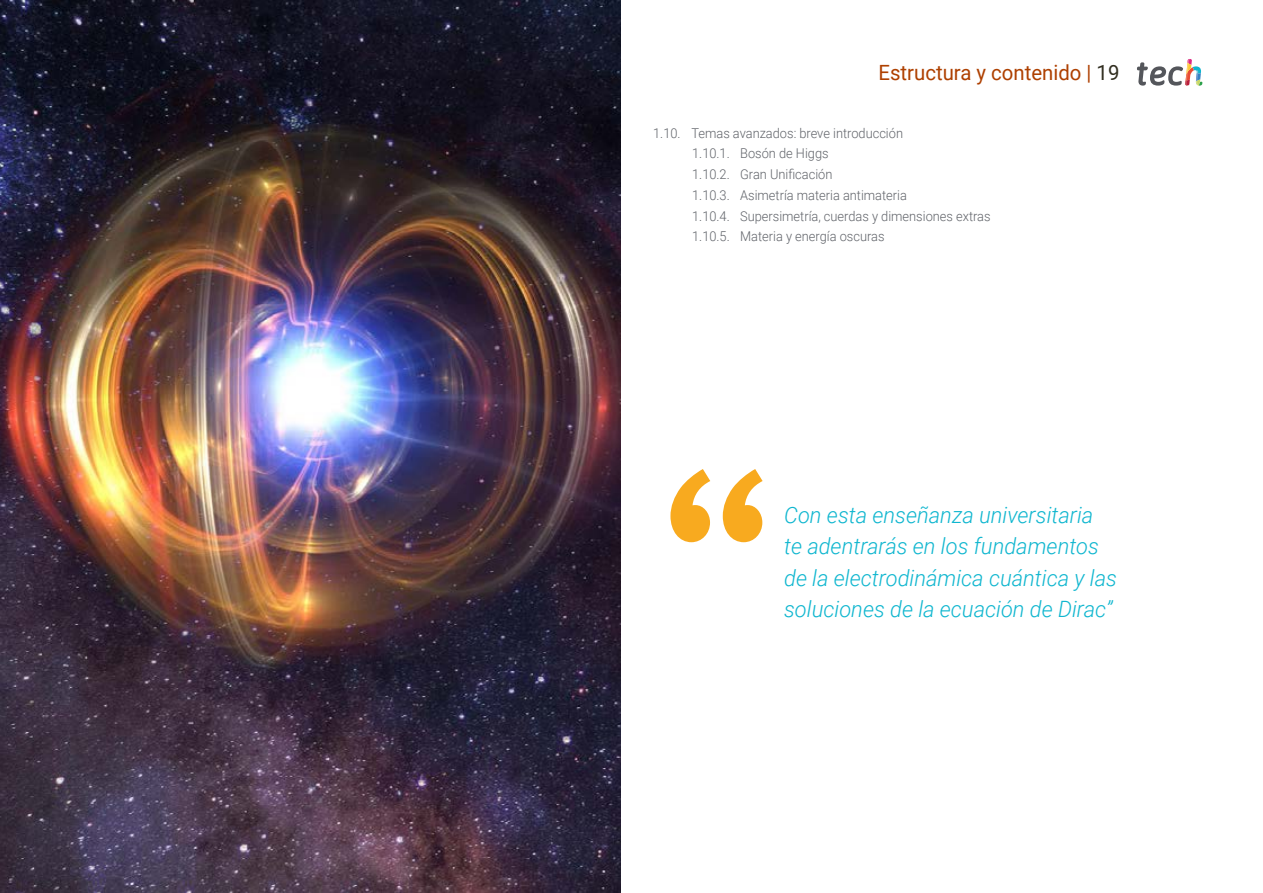
<style>
.page{position:relative;width:1263px;height:893px;background:#fff}
.page>*{position:absolute;margin:0;border:0;box-sizing:border-box;transform-origin:0 0}
.t1{font:italic 300 22.5px/31.5px "Roboto";color:#0fb6cf}
.t2{font:21px "Roboto";color:#ae4000}
.t3{font:300 13.5px/20.7px "Roboto";color:#61646a;scale:.95 1}
.s1{color:#312e20}
</style>
<div class="page">
<img style="left:0;top:0;width:621px;height:893px">
<svg style="left:1137px;top:59px;width:65px;height:27px"></svg>
<svg style="left:670px;top:469px;width:93px;height:73px"></svg>
<h2 class="t2" style="left:878px;top:57px;width:242px">Estructura y contenido | <span class="s1">19</span></h2>
<p class="t3" style="left:692px;top:122px;width:316px;text-indent:-39px">1.10. Temas avanzados: breve introducción<br>1.10.1. Bosón de Higgs<br>1.10.2. Gran Unificación<br>1.10.3. Asimetría materia antimateria<br>1.10.4. Supersimetría, cuerdas y dimensiones extras 1.10.5. Materia y energía oscuras</p>
<h1 class="t1" style="left:784px;top:498px;width:334px">Con esta enseñanza universitaria te adentrarás en los fundamentos de la electrodinámica cuántica y las soluciones de la ecuación de Dirac”</h1>
</div>
